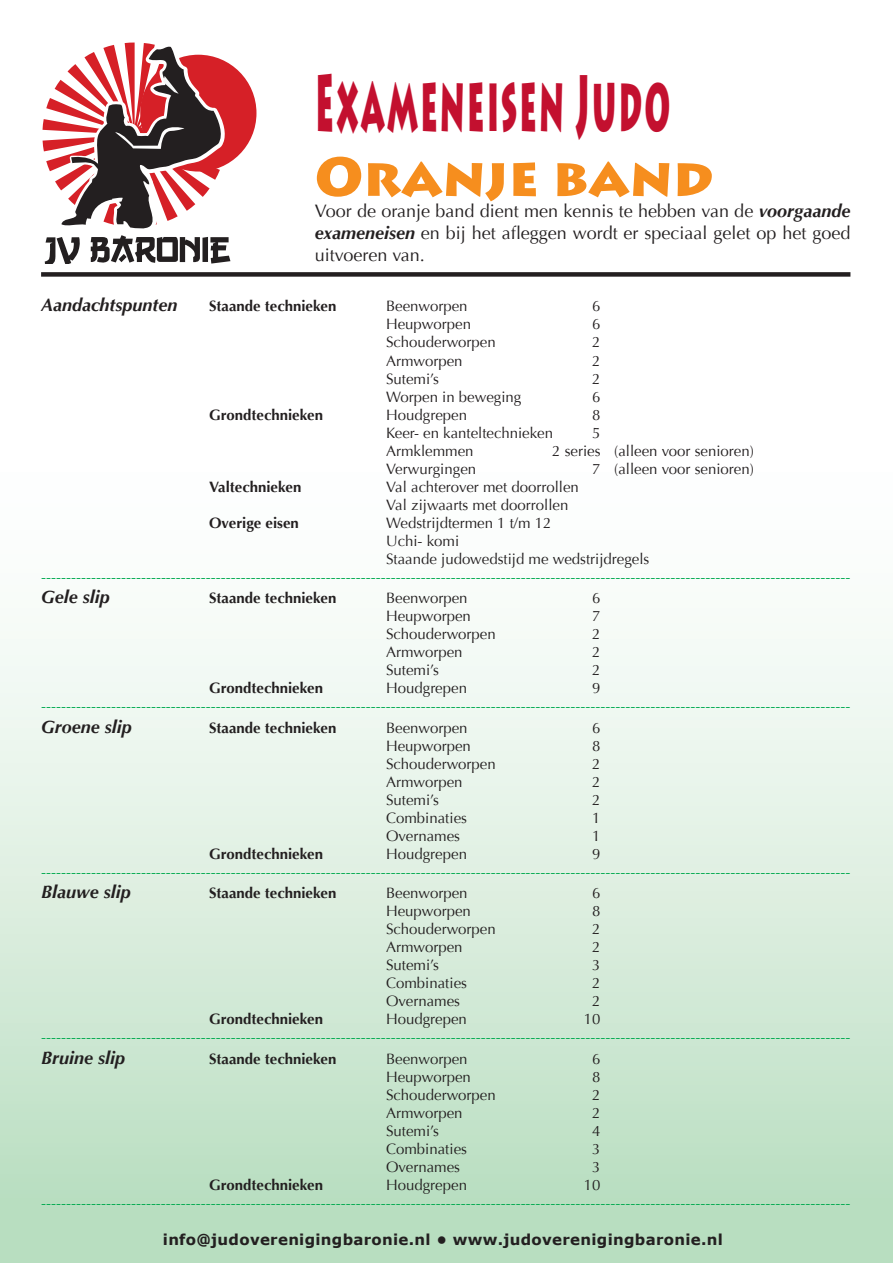
<style>
.page{position:relative;width:893px;height:1263px;background:#fff}
.page>*{position:absolute;margin:0;border:0;box-sizing:border-box;transform-origin:0 0}
.t1{font:900 78.75px "Lithos Pro";letter-spacing:.06em;color:#c3102f;scale:.4 1}
.t2{font:900 54px "Lithos Pro";color:#f68e1e}
.t3{font:18px/21.6px "Optima";color:#231f20;text-align:justify}
.t4{font:italic 700 18px "Optima";color:#231f20}
.t5{font:15px "Optima";color:#00a94e}
.t6{font:15px/18px "Optima";color:#231f20}
.t7{font:700 15px "Optima";color:#231f20}
.t8{font:700 15px "Verdana";letter-spacing:.02em;color:#231f20}
.s1{font-weight:700;font-style:italic}
</style>
<div class="page">
<div style="left:0;top:274px;width:893px;height:989px;background:linear-gradient(to bottom,#fff,#bbdfc2)"></div>
<div style="left:41px;top:272px;width:809px;height:5px;background:#231f20"></div>
<div style="left:140px;top:55px;width:116px;height:117px;background:#d62027;border-radius:50%"></div>
<svg style="left:43px;top:43px;width:187px;height:220px"></svg>
<h1 class="t1" style="left:315px;top:54px;width:891px">Exameneisen Judo</h1>
<h2 class="t2" style="left:315px;top:143px;width:401px">Oranje band</h2>
<p class="t3" style="left:315px;top:201px;width:537px">Voor de oranje band dient men kennis te hebben van de <span class="s1">voorgaande exameneisen</span> en bij het afleggen wordt er speciaal gelet op het goed uitvoeren van.</p>
<p class="t4" style="left:41px;top:295px;width:138px">Aandachtspunten</p>
<p class="t7" style="left:209px;top:298px;width:129px">Staande technieken</p>
<p class="t6" style="left:386px;top:298px;width:83px">Beenworpen</p>
<p class="t6" style="left:592px;top:298px;width:10px">6</p>
<p class="t6" style="left:386px;top:316px;width:86px">Heupworpen</p>
<p class="t6" style="left:592px;top:316px;width:10px">6</p>
<p class="t6" style="left:386px;top:334px;width:111px">Schouderworpen</p>
<p class="t6" style="left:592px;top:334px;width:10px">2</p>
<p class="t6" style="left:386px;top:352px;width:78px">Armworpen</p>
<p class="t6" style="left:592px;top:352px;width:10px">2</p>
<p class="t6" style="left:386px;top:370px;width:54px">Sutemi’s</p>
<p class="t6" style="left:592px;top:370px;width:10px">2</p>
<p class="t6" style="left:386px;top:388px;width:137px">Worpen in beweging</p>
<p class="t6" style="left:592px;top:388px;width:10px">6</p>
<p class="t7" style="left:209px;top:406px;width:115px">Grondtechnieken</p>
<p class="t6" style="left:386px;top:406px;width:82px">Houdgrepen</p>
<p class="t6" style="left:592px;top:406px;width:10px">8</p>
<p class="t6" style="left:386px;top:424px;width:168px">Keer- en kanteltechnieken</p>
<p class="t6" style="left:592px;top:424px;width:10px">5</p>
<p class="t6" style="left:386px;top:442px;width:89px">Armklemmen</p>
<p class="t6" style="left:552px;top:442px;width:203px">2 series (alleen voor senioren)</p>
<p class="t6" style="left:386px;top:460px;width:92px">Verwurgingen</p>
<p class="t6" style="left:592px;top:460px;width:163px">7 (alleen voor senioren)</p>
<p class="t7" style="left:209px;top:478px;width:94px">Valtechnieken</p>
<p class="t6" style="left:386px;top:478px;width:194px">Val achterover met doorrollen<br>Val zijwaarts met doorrollen</p>
<p class="t7" style="left:209px;top:514px;width:91px">Overige eisen</p>
<p class="t6" style="left:386px;top:514px;width:265px">Wedstrijdtermen 1 t/m 12<br>Uchi- komi<br>Staande judowedstijd me wedstrijdregels</p>
<p class="t5" style="left:41px;top:568px;width:811px">------------------------------------------------------------------------------------------------------------------------------------------------------------------</p>
<p class="t4" style="left:41px;top:586px;width:70px">Gele slip</p>
<p class="t7" style="left:209px;top:589px;width:129px">Staande technieken</p>
<p class="t6" style="left:386px;top:589px;width:83px">Beenworpen</p>
<p class="t6" style="left:592px;top:589px;width:10px">6</p>
<p class="t6" style="left:386px;top:607px;width:86px">Heupworpen</p>
<p class="t6" style="left:592px;top:607px;width:10px">7</p>
<p class="t6" style="left:386px;top:625px;width:111px">Schouderworpen</p>
<p class="t6" style="left:592px;top:625px;width:10px">2</p>
<p class="t6" style="left:386px;top:643px;width:78px">Armworpen</p>
<p class="t6" style="left:592px;top:643px;width:10px">2</p>
<p class="t6" style="left:386px;top:661px;width:54px">Sutemi’s</p>
<p class="t6" style="left:592px;top:661px;width:10px">2</p>
<p class="t7" style="left:209px;top:679px;width:115px">Grondtechnieken</p>
<p class="t6" style="left:386px;top:679px;width:82px">Houdgrepen</p>
<p class="t6" style="left:592px;top:679px;width:10px">9</p>
<p class="t5" style="left:41px;top:697px;width:811px">------------------------------------------------------------------------------------------------------------------------------------------------------------------</p>
<p class="t4" style="left:41px;top:716px;width:92px">Groene slip</p>
<p class="t7" style="left:209px;top:719px;width:129px">Staande technieken</p>
<p class="t6" style="left:386px;top:719px;width:83px">Beenworpen</p>
<p class="t6" style="left:592px;top:719px;width:10px">6</p>
<p class="t6" style="left:386px;top:737px;width:86px">Heupworpen</p>
<p class="t6" style="left:592px;top:737px;width:10px">8</p>
<p class="t6" style="left:386px;top:755px;width:111px">Schouderworpen</p>
<p class="t6" style="left:592px;top:755px;width:10px">2</p>
<p class="t6" style="left:386px;top:773px;width:78px">Armworpen</p>
<p class="t6" style="left:592px;top:773px;width:10px">2</p>
<p class="t6" style="left:386px;top:791px;width:54px">Sutemi’s</p>
<p class="t6" style="left:592px;top:791px;width:10px">2</p>
<p class="t6" style="left:386px;top:809px;width:82px">Combinaties</p>
<p class="t6" style="left:592px;top:809px;width:10px">1</p>
<p class="t6" style="left:386px;top:827px;width:75px">Overnames</p>
<p class="t6" style="left:592px;top:827px;width:10px">1</p>
<p class="t7" style="left:209px;top:845px;width:115px">Grondtechnieken</p>
<p class="t6" style="left:386px;top:845px;width:82px">Houdgrepen</p>
<p class="t6" style="left:592px;top:845px;width:10px">9</p>
<p class="t5" style="left:41px;top:863px;width:811px">------------------------------------------------------------------------------------------------------------------------------------------------------------------</p>
<p class="t4" style="left:41px;top:881px;width:91px">Blauwe slip</p>
<p class="t7" style="left:209px;top:884px;width:129px">Staande technieken</p>
<p class="t6" style="left:386px;top:884px;width:83px">Beenworpen</p>
<p class="t6" style="left:592px;top:884px;width:10px">6</p>
<p class="t6" style="left:386px;top:902px;width:86px">Heupworpen</p>
<p class="t6" style="left:592px;top:902px;width:10px">8</p>
<p class="t6" style="left:386px;top:920px;width:111px">Schouderworpen</p>
<p class="t6" style="left:592px;top:920px;width:10px">2</p>
<p class="t6" style="left:386px;top:938px;width:78px">Armworpen</p>
<p class="t6" style="left:592px;top:938px;width:10px">2</p>
<p class="t6" style="left:386px;top:956px;width:54px">Sutemi’s</p>
<p class="t6" style="left:592px;top:956px;width:10px">3</p>
<p class="t6" style="left:386px;top:974px;width:82px">Combinaties</p>
<p class="t6" style="left:592px;top:974px;width:10px">2</p>
<p class="t6" style="left:386px;top:992px;width:75px">Overnames</p>
<p class="t6" style="left:592px;top:992px;width:10px">2</p>
<p class="t7" style="left:209px;top:1010px;width:115px">Grondtechnieken</p>
<p class="t6" style="left:386px;top:1010px;width:82px">Houdgrepen</p>
<p class="t6" style="left:584px;top:1010px;width:18px">10</p>
<p class="t5" style="left:41px;top:1028px;width:811px">------------------------------------------------------------------------------------------------------------------------------------------------------------------</p>
<p class="t4" style="left:41px;top:1047px;width:86px">Bruine slip</p>
<p class="t7" style="left:209px;top:1050px;width:129px">Staande technieken</p>
<p class="t6" style="left:386px;top:1050px;width:83px">Beenworpen</p>
<p class="t6" style="left:592px;top:1050px;width:10px">6</p>
<p class="t6" style="left:386px;top:1068px;width:86px">Heupworpen</p>
<p class="t6" style="left:592px;top:1068px;width:10px">8</p>
<p class="t6" style="left:386px;top:1086px;width:111px">Schouderworpen</p>
<p class="t6" style="left:592px;top:1086px;width:10px">2</p>
<p class="t6" style="left:386px;top:1104px;width:78px">Armworpen</p>
<p class="t6" style="left:592px;top:1104px;width:10px">2</p>
<p class="t6" style="left:386px;top:1122px;width:54px">Sutemi’s</p>
<p class="t6" style="left:592px;top:1122px;width:10px">4</p>
<p class="t6" style="left:386px;top:1140px;width:82px">Combinaties</p>
<p class="t6" style="left:592px;top:1140px;width:10px">3</p>
<p class="t6" style="left:386px;top:1158px;width:75px">Overnames</p>
<p class="t6" style="left:592px;top:1158px;width:10px">3</p>
<p class="t7" style="left:209px;top:1176px;width:115px">Grondtechnieken</p>
<p class="t6" style="left:386px;top:1176px;width:82px">Houdgrepen</p>
<p class="t6" style="left:584px;top:1176px;width:18px">10</p>
<p class="t5" style="left:41px;top:1194px;width:811px">------------------------------------------------------------------------------------------------------------------------------------------------------------------</p>
<p class="t8" style="left:163px;top:1229px;width:561px">info@judoverenigingbaronie.nl • www.judoverenigingbaronie.nl</p>
</div>
